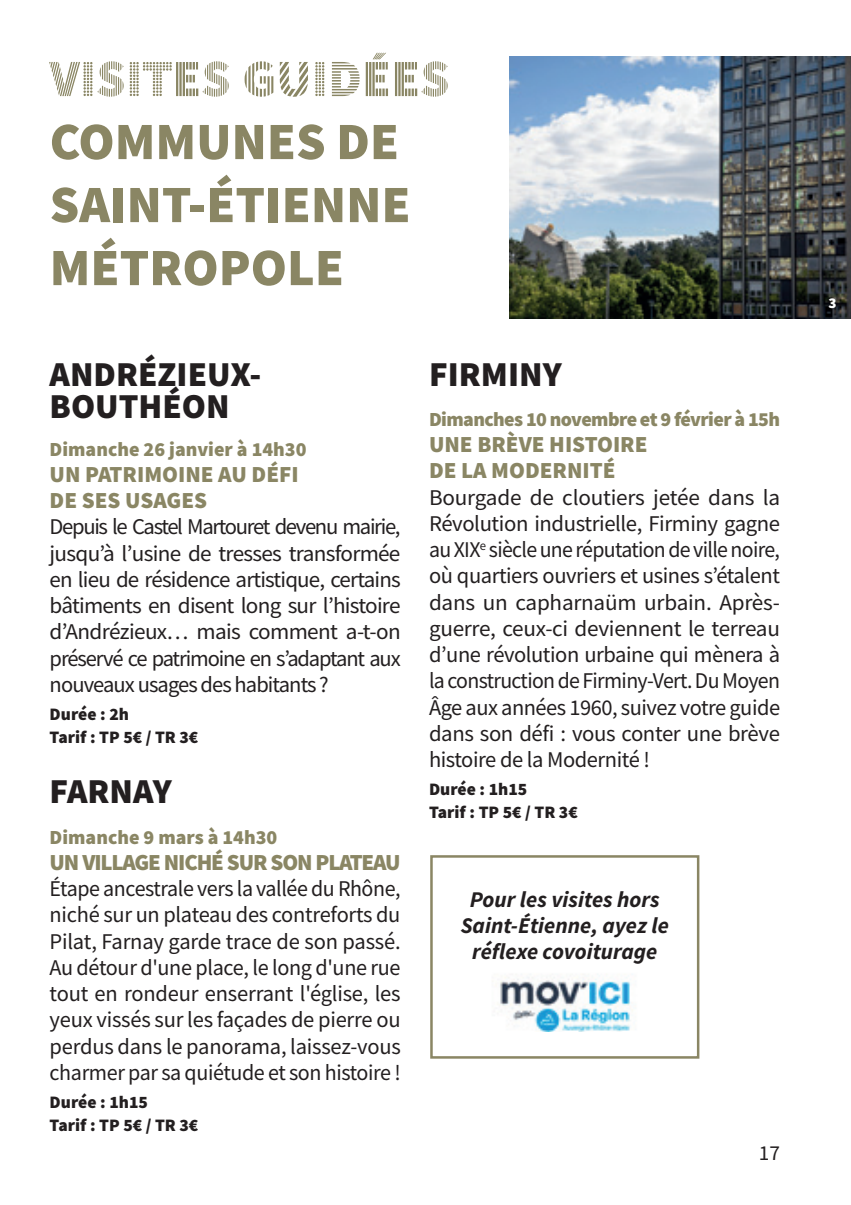
<style>
.page{position:relative;width:851px;height:1205px;background:#fff}
.page>*{position:absolute;margin:0;border:0;box-sizing:border-box;transform-origin:0 0}
.t1{font:900 52.5px/63px "Source Sans Pro";color:#8a8664}
.t2{font:52.5px "Source Sans Pro DISPLAY";color:#8a8664}
.t3{font:900 35px/32.5px "Source Sans Pro";color:#231f20}
.t4{font:900 23px/26.2px "Source Sans Pro";color:#8a8664}
.t5{font:900 23px "Source Sans Pro";letter-spacing:-.05em;color:#8a8664}
.t6{font:22.5px/26.2px "Source Sans Pro";letter-spacing:-.02em;color:#231f20;text-align:justify}
.t7{font:italic 700 22.5px/26.2px "Source Sans Pro";color:#231f20;text-align:center}
.t8{font:21.25px "Source Sans Pro";color:#231f20}
.t9{font:900 20px "Source Sans Pro";color:#8a8664}
.t10{font:900 20px "Source Sans Pro";letter-spacing:-.03em;color:#8a8664}
.t11{font:900 17.5px/22.5px "Source Sans Pro";color:#231f20}
.t12{font:900 15px "Source Sans Pro";color:#fff}
</style>
<div class="page">
<img style="left:509px;top:57px;width:341px;height:261px">
<div style="left:430px;top:855px;width:269px;height:203px;border:2px solid #8a8664"></div>
<img style="left:500px;top:974px;width:133px;height:57px">
<h1 class="t2" style="left:50px;top:51px;width:401px">VISITES GUIDÉES</h1>
<h1 class="t1" style="left:50px;top:109px;width:362px">COMMUNES DE<br>SAINT-ÉTIENNE<br>MÉTROPOLE</h1>
<h2 class="t3" style="left:50px;top:357px;width:213px">ANDRÉZIEUX-<br>BOUTHÉON</h2>
<p class="t9" style="left:50px;top:435px;width:258px">Dimanche 26 janvier à 14h30</p>
<p class="t4" style="left:50px;top:461px;width:250px">UN PATRIMOINE AU DÉFI<br>DE SES USAGES</p>
<p class="t6" style="left:50px;top:514px;width:352px">Depuis le Castel Martouret devenu mairie, jusqu’à l’usine de tresses transformée en lieu de résidence artistique, certains bâtiments en disent long sur l’histoire d’Andrézieux… mais comment a-t-on préservé ce patrimoine en s’adaptant aux nouveaux usages des habitants ?</p>
<p class="t11" style="left:50px;top:703px;width:150px">Durée : 2h<br>Tarif : TP 5€ / TR 3€</p>
<h2 class="t3" style="left:50px;top:775px;width:124px">FARNAY</h2>
<p class="t9" style="left:50px;top:823px;width:229px">Dimanche 9 mars à 14h30</p>
<p class="t5" style="left:50px;top:846px;width:352px">UN VILLAGE NICHÉ SUR SON PLATEAU</p>
<p class="t6" style="left:50px;top:875px;width:352px">Étape ancestrale vers la vallée du Rhône, niché sur un plateau des contreforts du Pilat, Farnay garde trace de son passé.<br>Au détour d'une place, le long d'une rue tout en rondeur enserrant l'église, les yeux vissés sur les façades de pierre ou perdus dans le panorama, laissez-vous charmer par sa quiétude et son histoire !</p>
<p class="t11" style="left:50px;top:1090px;width:150px">Durée : 1h15<br>Tarif : TP 5€ / TR 3€</p>
<h2 class="t3" style="left:429px;top:357px;width:134px">FIRMINY</h2>
<p class="t10" style="left:429px;top:405px;width:352px">Dimanches 10 novembre et 9 février à 15h</p>
<p class="t4" style="left:429px;top:431px;width:220px">UNE BRÈVE HISTOIRE<br>DE LA MODERNITÉ</p>
<p class="t6" style="left:429px;top:484px;width:352px">Bourgade de cloutiers jetée dans la Révolution industrielle, Firminy gagne au XIX<sup>e</sup> siècle une réputation de ville noire, où quartiers ouvriers et usines s’étalent dans un capharnaüm urbain. Après&shy;guerre, ceux-ci deviennent le terreau d’une révolution urbaine qui mènera à la construction de Firminy-Vert. Du Moyen Âge aux années 1960, suivez votre guide dans son défi : vous conter une brève histoire de la Modernité !</p>
<p class="t11" style="left:429px;top:778px;width:150px">Durée : 1h15<br>Tarif : TP 5€ / TR 3€</p>
<p class="t7" style="left:460px;top:885px;width:209px">Pour les visites hors<br>Saint-Étienne, ayez le réflexe covoiturage</p>
<p class="t8" style="left:758px;top:1139px;width:23px">17</p>
<p class="t12" style="left:828px;top:292px;width:10px">3</p>
</div>
